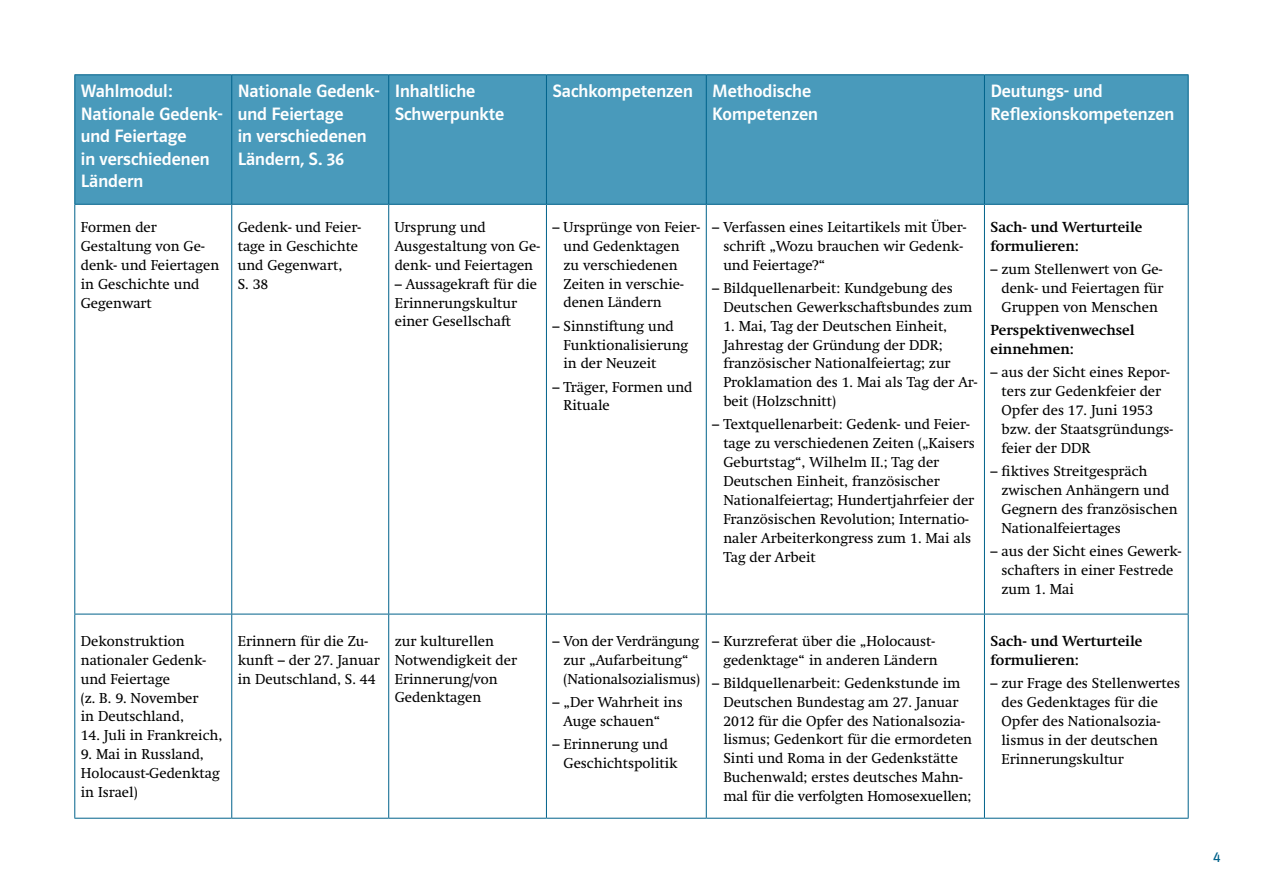
<style>
.page{position:relative;width:1263px;height:893px;background:#fff}
.page>*{position:absolute;margin:0;border:0;box-sizing:border-box;transform-origin:0 0}
.t1{font:18px/22.5px "Polo ST11 K Krftg";color:#fff}
.t2{font:15px "Polo ST11 K Buch";color:#00628b}
.t3{font:14.25px/18.9px "Klett Swift";color:#000}
.t4{font:700 14.25px/18.9px "Klett Swift";color:#000}
</style>
<div class="page">
<div style="left:75px;top:75px;width:1113px;height:129px;background:#499abb"></div>
<svg style="left:75px;top:205px;width:313px;height:613px"></svg>
<hr style="left:546px;top:75px;width:1px;height:129px;background:#00628b">
<hr style="left:706px;top:75px;width:1px;height:129px;background:#00628b">
<hr style="left:984px;top:75px;width:1px;height:129px;background:#00628b">
<hr style="left:388px;top:205px;width:1px;height:409px;background:#00628b">
<hr style="left:546px;top:205px;width:1px;height:409px;background:#00628b">
<hr style="left:706px;top:205px;width:1px;height:409px;background:#00628b">
<hr style="left:984px;top:205px;width:1px;height:409px;background:#00628b">
<hr style="left:388px;top:614px;width:1px;height:204px;background:#00628b">
<hr style="left:546px;top:614px;width:1px;height:204px;background:#00628b">
<hr style="left:706px;top:614px;width:1px;height:204px;background:#00628b">
<hr style="left:984px;top:614px;width:1px;height:204px;background:#00628b">
<hr style="left:388px;top:75px;width:1px;height:129px;background:#00628b">
<hr style="left:74px;top:75px;width:1px;height:129px;background:#00628b">
<hr style="left:231px;top:75px;width:1px;height:129px;background:#00628b">
<hr style="left:1188px;top:75px;width:1px;height:129px;background:#00628b">
<hr style="left:74px;top:74px;width:158px;height:1px;background:#00628b">
<hr style="left:232px;top:74px;width:157px;height:1px;background:#00628b">
<hr style="left:389px;top:74px;width:157px;height:1px;background:#00628b">
<hr style="left:546px;top:74px;width:160px;height:1px;background:#00628b">
<hr style="left:706px;top:74px;width:278px;height:1px;background:#00628b">
<hr style="left:984px;top:74px;width:204px;height:1px;background:#00628b">
<hr style="left:74px;top:204px;width:158px;height:1px;background:#00628b">
<hr style="left:74px;top:205px;width:1px;height:409px;background:#00628b">
<hr style="left:232px;top:204px;width:157px;height:1px;background:#00628b">
<hr style="left:231px;top:205px;width:1px;height:409px;background:#00628b">
<hr style="left:389px;top:204px;width:157px;height:1px;background:#00628b">
<hr style="left:546px;top:204px;width:160px;height:1px;background:#00628b">
<hr style="left:706px;top:204px;width:278px;height:1px;background:#00628b">
<hr style="left:984px;top:204px;width:204px;height:1px;background:#00628b">
<hr style="left:1188px;top:205px;width:1px;height:409px;background:#00628b">
<hr style="left:74px;top:614px;width:1px;height:204px;background:#00628b">
<hr style="left:232px;top:614px;width:157px;height:1px;background:#00628b">
<hr style="left:231px;top:614px;width:1px;height:204px;background:#00628b">
<hr style="left:389px;top:614px;width:157px;height:1px;background:#00628b">
<hr style="left:546px;top:614px;width:160px;height:1px;background:#00628b">
<hr style="left:706px;top:614px;width:278px;height:1px;background:#00628b">
<hr style="left:984px;top:614px;width:204px;height:1px;background:#00628b">
<hr style="left:1188px;top:614px;width:1px;height:204px;background:#00628b">
<hr style="left:232px;top:818px;width:157px;height:1px;background:#00628b">
<hr style="left:389px;top:818px;width:157px;height:1px;background:#00628b">
<hr style="left:546px;top:818px;width:160px;height:1px;background:#00628b">
<hr style="left:706px;top:818px;width:278px;height:1px;background:#00628b">
<hr style="left:984px;top:818px;width:204px;height:1px;background:#00628b">
<hr style="left:74px;top:614px;width:158px;height:1px;background:#00628b">
<hr style="left:74px;top:818px;width:158px;height:1px;background:#00628b">
<p class="t1" style="left:81px;top:80px;width:143px">Wahlmodul:<br>Nationale Gedenk&shy;und Feiertage<br>in verschiedenen<br>Ländern</p>
<p class="t1" style="left:238px;top:80px;width:143px">Nationale Gedenk&shy;und Feiertage<br>in verschiedenen<br>Ländern, S. 36</p>
<p class="t1" style="left:395px;top:80px;width:111px">Inhaltliche<br>Schwerpunkte</p>
<p class="t1" style="left:712px;top:80px;width:107px;text-indent:-160px">Sachkompetenzen Methodische<br>Kompetenzen</p>
<p class="t1" style="left:990px;top:80px;width:185px">Deutungs- und<br>Reflexionskompetenzen</p>
<p class="t3" style="left:81px;top:218px;width:140px">Formen der<br>Gestaltung von Ge&shy;denk- und Feiertagen in Geschichte und<br>Gegenwart</p>
<p class="t3" style="left:238px;top:218px;width:125px">Gedenk- und Feier&shy;tage in Geschichte und Gegenwart,<br>S. 38</p>
<p class="t3" style="left:395px;top:218px;width:147px">Ursprung und<br>Ausgestaltung von Ge&shy;denk- und Feiertagen</p>
<p class="t3" style="left:723px;top:218px;width:245px;text-indent:-11px">– Verfassen eines Leitartikels mit Über&shy;schrift „Wozu brauchen wir Gedenk&shy;und Feiertage?“</p>
<p class="t3" style="left:723px;top:279px;width:251px;text-indent:-11px">– Bildquellenarbeit: Kundgebung des<br>Deutschen Gewerkschaftsbundes zum</p>
<p class="t3" style="left:723px;top:316px;width:256px">1. Mai, Tag der Deutschen Einheit,<br>Jahrestag der Gründung der DDR; französischer Nationalfeiertag; zur<br>Proklamation des 1. Mai als Tag der Ar&shy;beit (Holzschnitt)</p>
<p class="t3" style="left:723px;top:415px;width:253px;text-indent:-11px">– Textquellenarbeit: Gedenk- und Feier&shy;tage zu verschiedenen Zeiten („Kaisers Geburtstag“, Wilhelm II.; Tag der Deutschen Einheit, französischer Nationalfeiertag; Hundertjahrfeier der Französischen Revolution; Internatio&shy;naler Arbeiterkongress zum 1. Mai als Tag der Arbeit</p>
<p class="t3" style="left:563px;top:218px;width:138px;text-indent:-11px">– Ursprünge von Feier&shy;und Gedenktagen<br>zu verschiedenen<br>Zeiten in verschie&shy;denen Ländern</p>
<p class="t3" style="left:563px;top:316px;width:126px;text-indent:-11px">– Sinnstiftung und<br>Funktionalisierung in der Neuzeit</p>
<p class="t3" style="left:563px;top:377px;width:131px;text-indent:-11px">– Träger, Formen und<br>Rituale</p>
<p class="t4" style="left:990px;top:218px;width:153px">Sach- und Werturteile formulieren:</p>
<p class="t3" style="left:1001px;top:260px;width:163px;text-align:justify;text-indent:-11px">– zum Stellenwert von Ge&shy;denk- und Feiertagen für Gruppen von Menschen</p>
<p class="t4" style="left:990px;top:321px;width:146px">Perspektivenwechsel einnehmen:</p>
<p class="t3" style="left:1001px;top:363px;width:173px;text-indent:-11px">– aus der Sicht eines Repor&shy;ters zur Gedenkfeier der<br>Opfer des 17. Juni 1953 bzw. der Staatsgründungs&shy;feier der DDR</p>
<p class="t3" style="left:1001px;top:462px;width:178px;text-indent:-11px">– fiktives Streitgespräch zwischen Anhängern und<br>Gegnern des französischen<br>Nationalfeiertages</p>
<p class="t3" style="left:1001px;top:542px;width:181px;text-indent:-11px">– aus der Sicht eines Gewerk&shy;schafters in einer Festrede zum 1. Mai</p>
<p class="t3" style="left:395px;top:274px;width:144px">– Aussagekraft für die<br>Erinnerungskultur einer Gesellschaft</p>
<p class="t3" style="left:81px;top:632px;width:127px">Dekonstruktion nationaler Gedenk&shy;und Feiertage<br>(z. B. 9. November in Deutschland,</p>
<p class="t3" style="left:81px;top:726px;width:143px">14. Juli in Frankreich,</p>
<p class="t3" style="left:81px;top:745px;width:140px">9. Mai in Russland,<br>Holocaust-Gedenktag in Israel)</p>
<p class="t3" style="left:238px;top:632px;width:144px">Erinnern für die Zu&shy;kunft – der 27. Januar in Deutschland, S. 44</p>
<p class="t3" style="left:395px;top:632px;width:124px">zur kulturellen<br>Notwendigkeit der<br>Erinnerung/von<br>Gedenktagen</p>
<p class="t3" style="left:563px;top:631px;width:138px;text-indent:-11px">– Von der Verdrängung zur „Aufarbeitung“ (Nationalsozialismus)</p>
<p class="t3" style="left:563px;top:692px;width:121px;text-indent:-11px">– „Der Wahrheit ins<br>Auge schauen“</p>
<p class="t3" style="left:563px;top:734px;width:116px;text-indent:-11px">– Erinnerung und<br>Geschichtspolitik</p>
<p class="t3" style="left:712px;top:631px;width:227px;text-align:right">– Kurzreferat über die „Holocaust&shy;gedenktage“ in anderen Ländern</p>
<p class="t3" style="left:723px;top:674px;width:250px;text-indent:-11px">– Bildquellenarbeit: Gedenkstunde im Deutschen Bundestag am 27. Januar 2012 für die Opfer des Nationalsozia&shy;lismus; Gedenkort für die ermordeten Sinti und Roma in der Gedenkstätte Buchenwald; erstes deutsches Mahn&shy;mal für die verfolgten Homosexuellen;</p>
<p class="t4" style="left:990px;top:632px;width:153px">Sach- und Werturteile formulieren:</p>
<p class="t3" style="left:1001px;top:674px;width:180px;text-indent:-11px">– zur Frage des Stellenwertes des Gedenktages für die<br>Opfer des Nationalsozia&shy;lismus in der deutschen<br>Erinnerungskultur</p>
<p class="t2" style="left:1213px;top:849px;width:9px">4</p>
</div>
